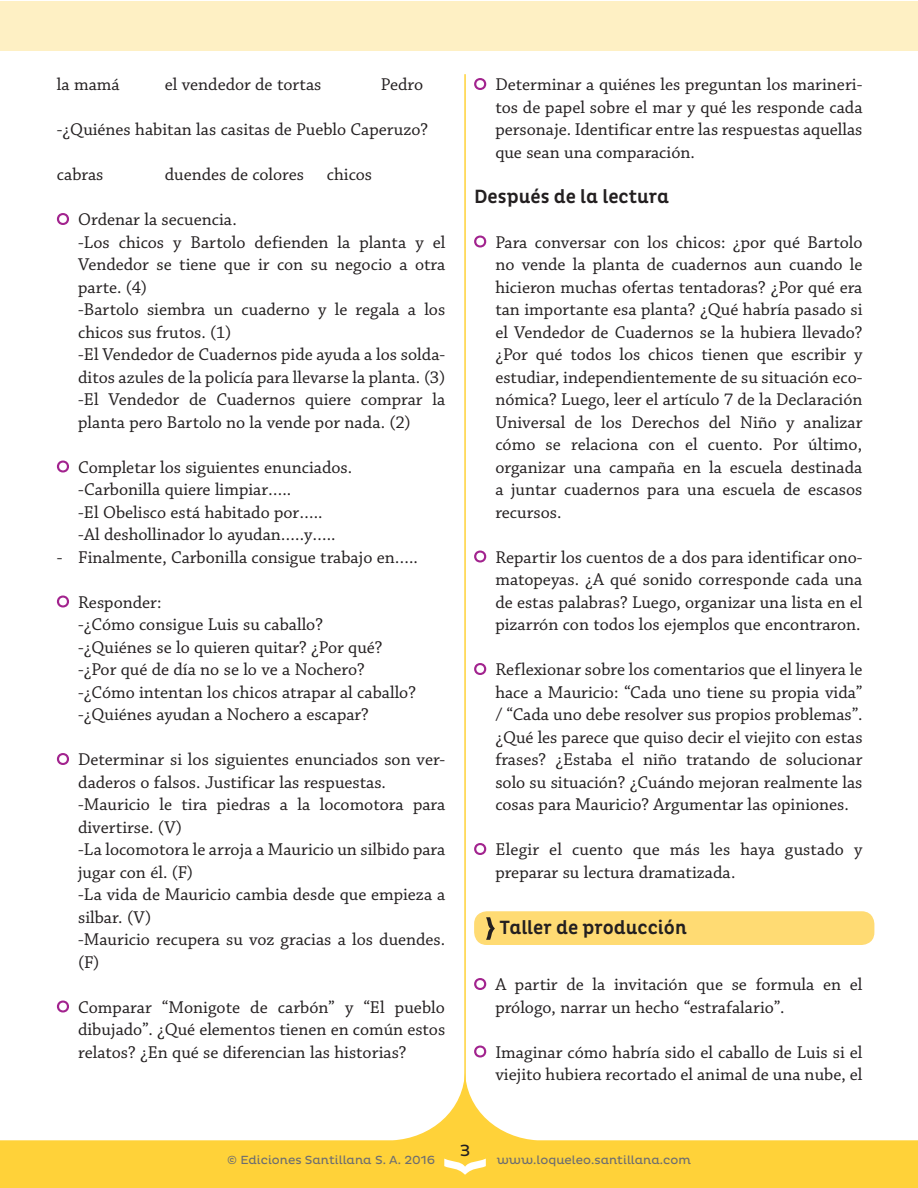
<style>
.page{position:relative;width:918px;height:1188px;background:#fff}
.page>*{position:absolute;margin:0;border:0;box-sizing:border-box;transform-origin:0 0}
.t1{font:500 19.5px "Pluto Cond";color:#231f20}
.t2{font:18px/22.5px "Chaparral Pro";color:#231f20}
.t3{font:16.5px "Pluto";color:#231f20}
.t4{font:12px "Pluto";color:#6c6d70}
</style>
<div class="page">
<svg style="left:57px;top:213px;width:12px;height:12px"></svg>
<svg style="left:57px;top:461px;width:12px;height:11px"></svg>
<svg style="left:57px;top:596px;width:12px;height:11px"></svg>
<svg style="left:57px;top:753px;width:12px;height:12px"></svg>
<svg style="left:57px;top:1001px;width:12px;height:11px"></svg>
<svg style="left:474px;top:78px;width:12px;height:12px"></svg>
<svg style="left:474px;top:236px;width:12px;height:11px"></svg>
<svg style="left:474px;top:551px;width:12px;height:11px"></svg>
<svg style="left:474px;top:663px;width:12px;height:12px"></svg>
<svg style="left:474px;top:843px;width:12px;height:12px"></svg>
<div style="left:474px;top:911px;width:400px;height:34px;background:#ffdb73;border-radius:13px"></div>
<svg style="left:486px;top:917px;width:9px;height:23px"></svg>
<svg style="left:474px;top:978px;width:12px;height:12px"></svg>
<svg style="left:474px;top:1046px;width:12px;height:11px"></svg>
<svg style="left:0;top:1081px;width:918px;height:107px"></svg>
<hr style="left:464px;top:74px;width:2px;height:1028px;background:#ffd239">
<svg style="left:444px;top:1159px;width:42px;height:16px"></svg>
<div style="left:0;top:1px;width:918px;height:50px;background:#fef0c4"></div>
<p class="t2" style="left:57px;top:74px;width:64px">la mamá</p>
<p class="t2" style="left:165px;top:74px;width:158px">el vendedor de tortas</p>
<p class="t2" style="left:381px;top:74px;width:44px">Pedro</p>
<p class="t2" style="left:57px;top:119px;width:373px">-¿Quiénes habitan las casitas de Pueblo Caperuzo?</p>
<p class="t2" style="left:57px;top:164px;width:48px">cabras</p>
<p class="t2" style="left:165px;top:164px;width:141px">duendes de colores</p>
<p class="t2" style="left:327px;top:164px;width:47px">chicos</p>
<p class="t2" style="left:78px;top:209px;width:369px">Ordenar la secuencia.<br>-Los chicos y Bartolo defienden la planta y el Vendedor se tiene que ir con su negocio a otra parte. (4)<br>-Bartolo siembra un cuaderno y le regala a los chicos sus frutos. (1)<br>-El Vendedor de Cuadernos pide ayuda a los solda&shy;ditos azules de la policía para llevarse la planta. (3) -El Vendedor de Cuadernos quiere comprar la planta pero Bartolo no la vende por nada. (2)</p>
<p class="t2" style="left:78px;top:456px;width:276px">Completar los siguientes enunciados. -Carbonilla quiere limpiar…..<br>-El Obelisco está habitado por…..<br>-Al deshollinador lo ayudan…..y…..</p>
<p class="t2" style="left:57px;top:546px;width:363px">- Finalmente, Carbonilla consigue trabajo en…..</p>
<p class="t2" style="left:78px;top:591px;width:339px">Responder:<br>-¿Cómo consigue Luis su caballo?<br>-¿Quiénes se lo quieren quitar? ¿Por qué? -¿Por qué de día no se lo ve a Nochero? -¿Cómo intentan los chicos atrapar al caballo? -¿Quiénes ayudan a Nochero a escapar?</p>
<p class="t2" style="left:78px;top:749px;width:369px">Determinar si los siguientes enunciados son ver&shy;daderos o falsos. Justificar las respuestas. -Mauricio le tira piedras a la locomotora para divertirse. (V)<br>-La locomotora le arroja a Mauricio un silbido para jugar con él. (F)<br>-La vida de Mauricio cambia desde que empieza a silbar. (V)<br>-Mauricio recupera su voz gracias a los duendes. (F)</p>
<p class="t2" style="left:78px;top:996px;width:369px;text-align:justify">Comparar “Monigote de carbón” y “El pueblo dibujado”. ¿Qué elementos tienen en común estos relatos? ¿En qué se diferencian las historias?</p>
<p class="t2" style="left:495px;top:74px;width:369px;text-align:justify">Determinar a quiénes les preguntan los marineri&shy;tos de papel sobre el mar y qué les responde cada personaje. Identificar entre las respuestas aquellas que sean una comparación.</p>
<p class="t1" style="left:474px;top:185px;width:197px">Después de la lectura</p>
<p class="t2" style="left:495px;top:231px;width:369px;text-align:justify">Para conversar con los chicos: ¿por qué Bartolo no vende la planta de cuadernos aun cuando le hicieron muchas ofertas tentadoras? ¿Por qué era tan importante esa planta? ¿Qué habría pasado si el Vendedor de Cuadernos se la hubiera llevado? ¿Por qué todos los chicos tienen que escribir y estudiar, independientemente de su situación eco&shy;nómica? Luego, leer el artículo 7 de la Declaración Universal de los Derechos del Niño y analizar cómo se relaciona con el cuento. Por último, organizar una campaña en la escuela destinada a juntar cuadernos para una escuela de escasos recursos.</p>
<p class="t2" style="left:495px;top:546px;width:369px;text-align:justify">Repartir los cuentos de a dos para identificar ono&shy;matopeyas. ¿A qué sonido corresponde cada una de estas palabras? Luego, organizar una lista en el pizarrón con todos los ejemplos que encontraron.</p>
<p class="t2" style="left:495px;top:659px;width:369px;text-align:justify">Reflexionar sobre los comentarios que el linyera le hace a Mauricio: “Cada uno tiene su propia vida” / “Cada uno debe resolver sus propios problemas”. ¿Qué les parece que quiso decir el viejito con estas frases? ¿Estaba el niño tratando de solucionar solo su situación? ¿Cuándo mejoran realmente las cosas para Mauricio? Argumentar las opiniones.</p>
<p class="t2" style="left:495px;top:839px;width:369px">Elegir el cuento que más les haya gustado y preparar su lectura dramatizada.</p>
<p class="t1" style="left:500px;top:916px;width:189px">Taller de producción</p>
<p class="t2" style="left:495px;top:974px;width:369px">A partir de la invitación que se formula en el prólogo, narrar un hecho “estrafalario”.</p>
<p class="t2" style="left:495px;top:1041px;width:369px">Imaginar cómo habría sido el caballo de Luis si el viejito hubiera recortado el animal de una nube, el</p>
<p class="t3" style="left:460px;top:1141px;width:12px">3</p>
<p class="t4" style="left:227px;top:1153px;width:210px">© Ediciones Santillana S. A. 2016</p>
<p class="t4" style="left:497px;top:1153px;width:196px">www.loqueleo.santillana.com</p>
</div>
